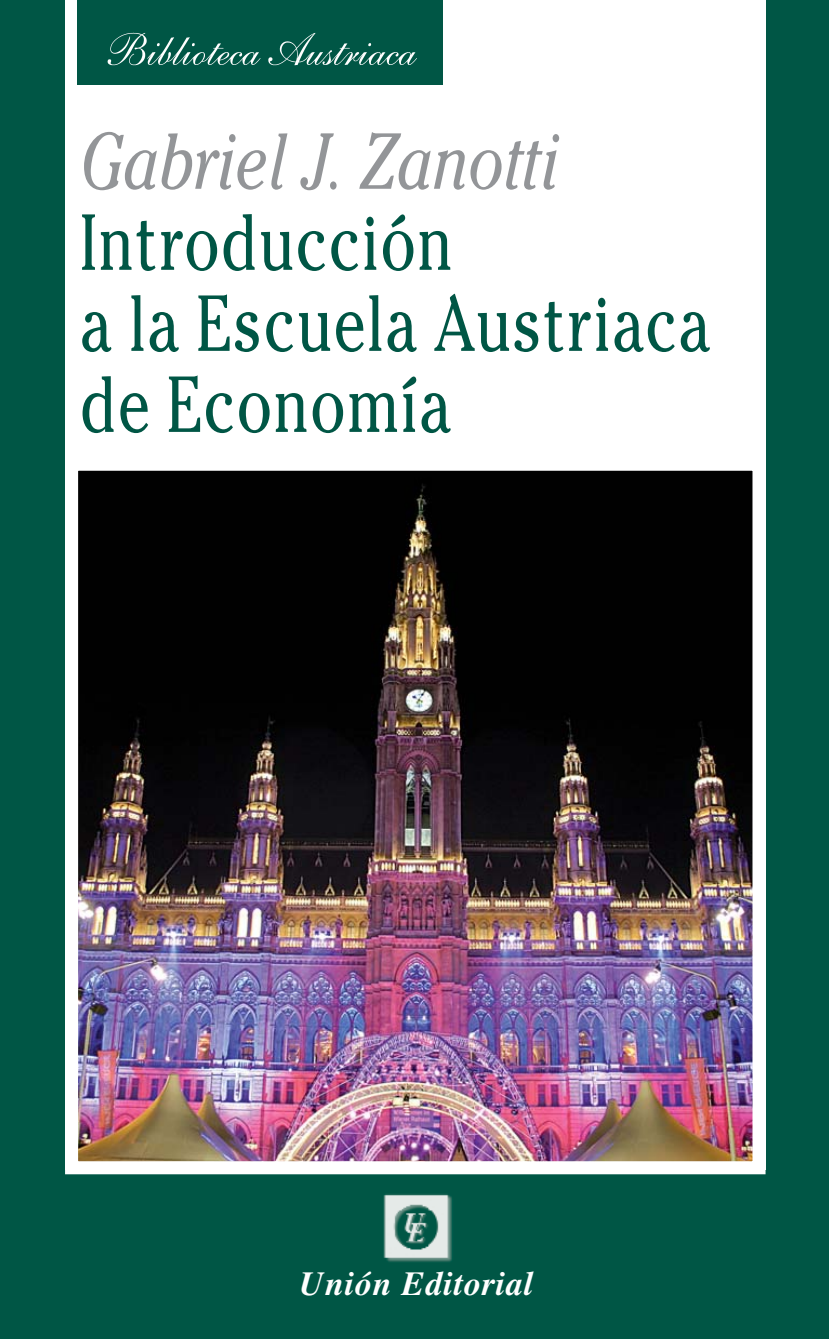
<style>
.page{position:relative;width:829px;height:1339px;background:#fff}
.page>*{position:absolute;margin:0;border:0;box-sizing:border-box;transform-origin:0 0}
.t1{font:78.75px/81px "Cheltenham";letter-spacing:.025em;color:#005645;scale:.77 1}
.t2{font:italic 78.75px "Cheltenham";letter-spacing:.005em;color:#939598;scale:.8 1}
.t3{font:italic 700 33.75px "Times";letter-spacing:.025em;color:#fff}
</style>
<div class="page">
<div style="left:0;top:0;width:828px;height:1338px;background:#005645"></div>
<div style="left:65px;top:0;width:700px;height:1169px;background:#fff"></div>
<img style="left:79px;top:471px;width:672px;height:689px">
<div style="left:65px;top:457px;width:700px;height:717px;border:13px solid #fff"></div>
<div style="left:77px;top:0;width:365px;height:85px;background:#005645"></div>
<img style="left:107px;top:32px;width:310px;height:34px">
<img style="left:383px;top:1194px;width:69px;height:68px">
<p class="t2" style="left:80px;top:133px;width:599px">Gabriel J. Zanotti</p>
<p class="t1" style="left:80px;top:210px;width:819px">Introducción<br>a la Escuela Austriaca de Economía</p>
<p class="t3" style="left:299px;top:1270px;width:234px">Unión Editorial</p>
</div>
